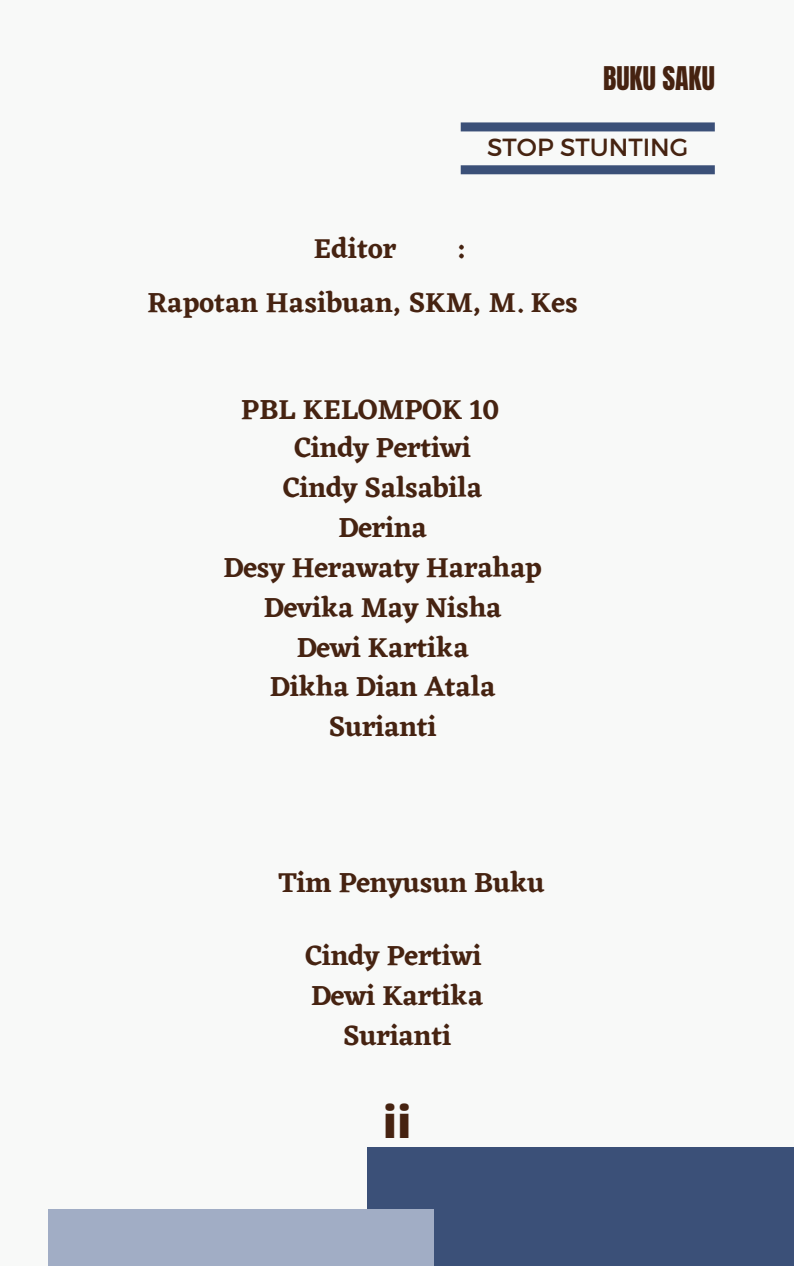
<style>
.page{position:relative;width:794px;height:1266px;background:#fff}
.page>*{position:absolute;margin:0;border:0;box-sizing:border-box;transform-origin:0 0}
.t1{font:800 44.25px "Open Sans";color:#462311}
.t2{font:600 28.5px/40px "Eczar";letter-spacing:-.01em;color:#462311}
.t3{font:27.75px "Anton";color:#462311}
.t4{font:24.75px "Montserrat";color:#462311}
</style>
<div class="page">
<div style="left:0;top:0;width:793px;height:1266px;background:#f8f9f8"></div>
<div style="left:460px;top:165px;width:254px;height:9px;background:#3b5078"></div>
<div style="left:460px;top:122px;width:254px;height:9px;background:#3b5078"></div>
<div style="left:367px;top:1147px;width:426px;height:119px;background:#3b5078"></div>
<div style="left:48px;top:1209px;width:385px;height:57px;background:#a1adc5"></div>
<p class="t3" style="left:602px;top:59px;width:113px">BUKU SAKU</p>
<p class="t4" style="left:487px;top:131px;width:203px">STOP STUNTING</p>
<p class="t2" style="left:314px;top:228px;width:84px">Editor</p>
<p class="t2" style="left:147px;top:220px;width:432px;line-height:54.8px;text-indent:309px">:<br>Rapotan Hasibuan, SKM, M. Kes</p>
<p class="t2" style="left:241px;top:389px;width:259px">PBL KELOMPOK 10</p>
<p class="t2" style="left:294px;top:427px;width:178px">Cindy Pertiwi</p>
<p class="t2" style="left:283px;top:467px;width:200px">Cindy Salsabila</p>
<p class="t2" style="left:338px;top:507px;width:90px">Derina</p>
<p class="t2" style="left:223px;top:547px;width:320px">Desy Herawaty Harahap</p>
<p class="t2" style="left:264px;top:587px;width:239px">Devika May Nisha</p>
<p class="t2" style="left:296px;top:627px;width:174px">Dewi Kartika</p>
<p class="t2" style="left:270px;top:666px;width:227px">Dikha Dian Atala</p>
<p class="t2" style="left:328px;top:706px;width:110px">Surianti</p>
<p class="t2" style="left:278px;top:862px;width:267px">Tim Penyusun Buku</p>
<p class="t2" style="left:305px;top:935px;width:179px;text-align:center">Cindy Pertiwi<br>Dewi Kartika<br>Surianti</p>
<h1 class="t1" style="left:382px;top:1090px;width:30px">ii</h1>
</div>
